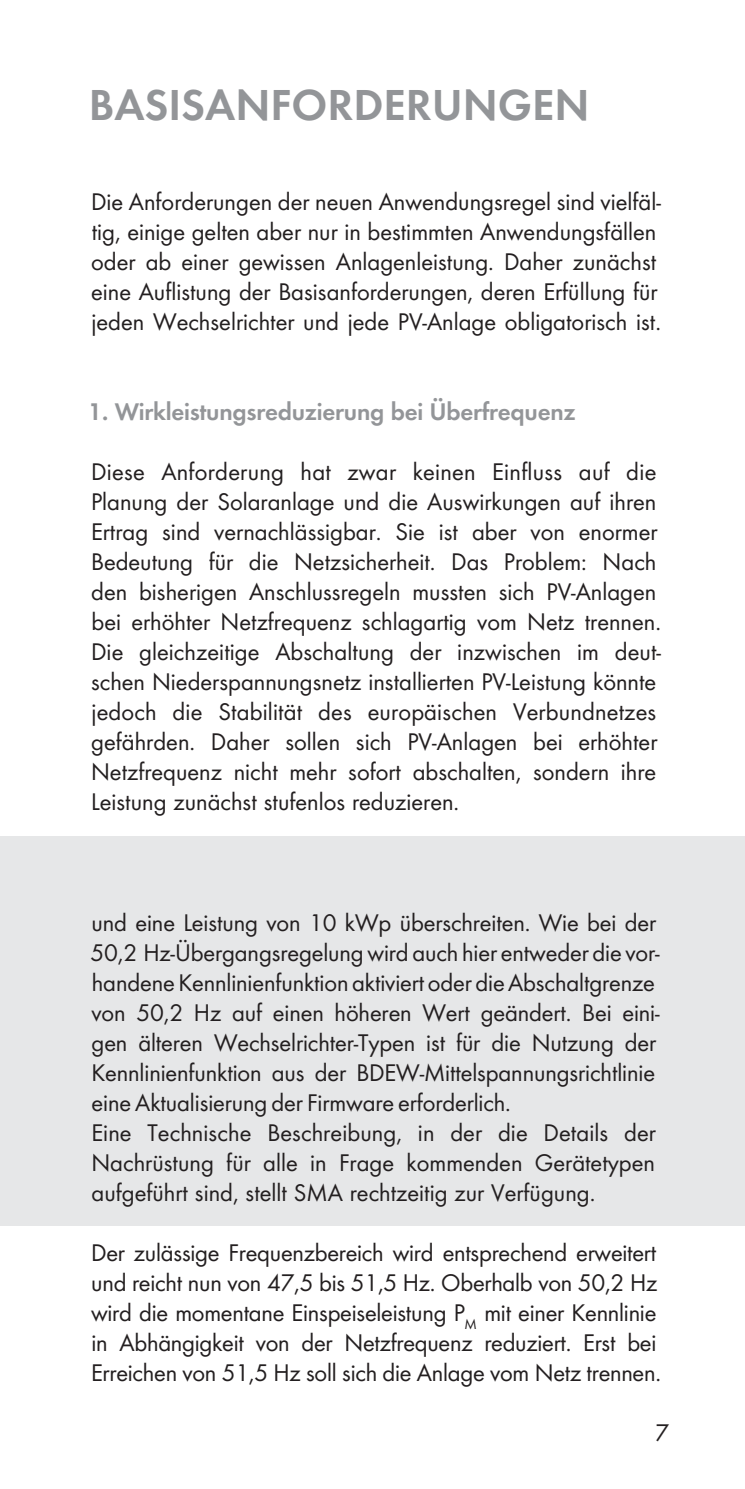
<style>
.page{position:relative;width:745px;height:1489px;background:#fff}
.page>*{position:absolute;margin:0;border:0;box-sizing:border-box;transform-origin:0 0}
.t1{font:600 45px "SMA Futura Global";color:#939598}
.t2{font:25px/30px "SMA Futura Global";color:#231f20}
.t3{font:600 25px "SMA Futura Global";letter-spacing:-.01em;color:#939598}
</style>
<div class="page">
<div style="left:0;top:836px;width:744px;height:389px;background:#e6e7e8"></div>
<h1 class="t1" style="left:89px;top:76px;width:502px">BASISANFORDERUNGEN</h1>
<p class="t2" style="left:91px;top:185px;width:571px">Die Anforderungen der neuen Anwendungsregel sind vielfäl&shy;tig, einige gelten aber nur in bestimmten Anwendungsfällen oder ab einer gewissen Anlagenleistung. Daher zunächst eine Auflistung der Basisanforderungen, deren Erfüllung für jeden Wechselrichter und jede PV-Anlage obligatorisch ist.</p>
<p class="t3" style="left:88px;top:395px;width:488px">1. Wirkleistungsreduzierung bei Überfrequenz</p>
<p class="t2" style="left:91px;top:455px;width:571px">Diese Anforderung hat zwar keinen Einfluss auf die Planung der Solaranlage und die Auswirkungen auf ihren Ertrag sind vernachlässigbar. Sie ist aber von enormer Bedeutung für die Netzsicherheit. Das Problem: Nach den bisherigen Anschlussregeln mussten sich PV-Anlagen bei erhöhter Netzfrequenz schlagartig vom Netz trennen.<br>Die gleichzeitige Abschaltung der inzwischen im deut&shy;schen Niederspannungsnetz installierten PV-Leistung könnte jedoch die Stabilität des europäischen Verbundnetzes gefährden. Daher sollen sich PV-Anlagen bei erhöhter Netzfrequenz nicht mehr sofort abschalten, sondern ihre Leistung zunächst stufenlos reduzieren.</p>
<p class="t2" style="left:90px;top:906px;width:570px">und eine Leistung von 10 kWp überschreiten. Wie bei der 50,2 Hz-Übergangsregelung wird auch hier entweder die vor&shy;handene Kennlinienfunktion aktiviert oder die Abschaltgrenze von 50,2 Hz auf einen höheren Wert geändert. Bei eini&shy;gen älteren Wechselrichter-Typen ist für die Nutzung der Kennlinienfunktion aus der BDEW-Mittelspannungsrichtlinie eine Aktualisierung der Firmware erforderlich.<br>Eine Technische Beschreibung, in der die Details der Nachrüstung für alle in Frage kommenden Gerätetypen aufgeführt sind, stellt SMA rechtzeitig zur Verfügung.</p>
<p class="t2" style="left:91px;top:1235px;width:571px">Der zulässige Frequenzbereich wird entsprechend erweitert und reicht nun von 47,5 bis 51,5 Hz. Oberhalb von 50,2 Hz wird die momentane Einspeiseleistung P<sub>M</sub> mit einer Kennlinie in Abhängigkeit von der Netzfrequenz reduziert. Erst bei Erreichen von 51,5 Hz soll sich die Anlage vom Netz trennen.</p>
<p class="t2" style="left:654px;top:1416px;width:15px">7</p>
</div>
